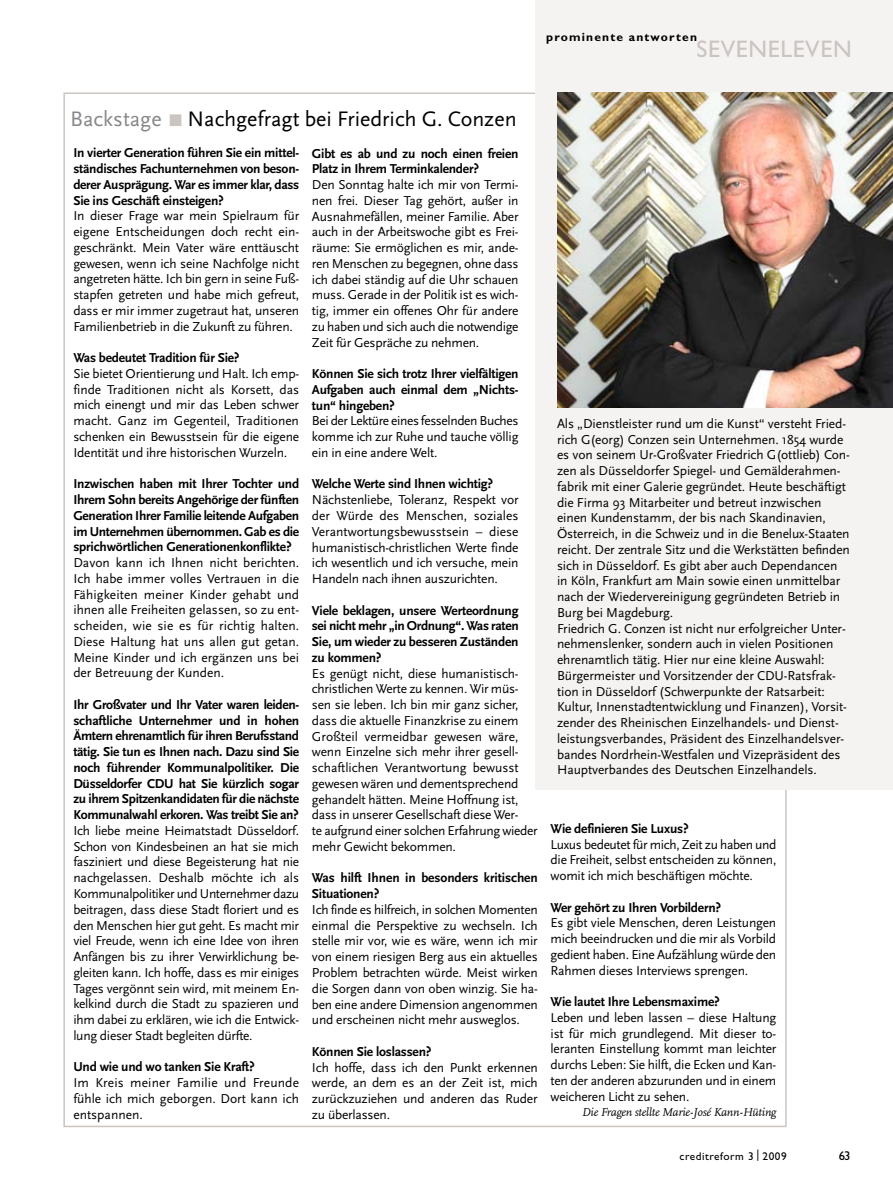
<style>
.page{position:relative;width:893px;height:1191px;background:#fff}
.page>*{position:absolute;margin:0;border:0;box-sizing:border-box;transform-origin:0 0}
.t1{font:24px "Gill Sans Std";letter-spacing:.025em;color:#cbc4c1}
.t2{font:21.9px "Scala Sans";color:#000}
.t3{font:13.5px/15.8px "Scala Sans";letter-spacing:-.01em;color:#000;text-align:justify}
.t4{font:700 13.5px/15.8px "Scala Sans";letter-spacing:-.015em;color:#000;text-align:justify}
.t5{font:12.75px "Gill Sans Std";color:#000}
.t6{font:italic 12px "Scala";letter-spacing:-.015em;color:#000}
.t7{font:700 12px "Gill Sans Std";letter-spacing:.1em;color:#000}
.t8{font:11.25px "Gill Sans Std";letter-spacing:.05em;color:#000}
.s1{color:#87888a}
</style>
<div class="page">
<div style="left:536px;top:0;width:357px;height:789px;background:#f5f3f2"></div>
<img style="left:557px;top:92px;width:336px;height:315px">
<div style="left:170px;top:114px;width:11px;height:12px;background:#cbc4c1;border:1px solid #cbc4c1"></div>
<p class="t7" style="left:546px;top:30px;width:152px">prominente antworten</p>
<h1 class="t1" style="left:696px;top:35px;width:157px">SEVENELEVEN</h1>
<h2 class="t2" style="left:70px;top:106px;width:448px"><span class="s1">Backstage</span> Nachgefragt bei Friedrich G. Conzen</h2>
<p class="t4" style="left:73px;top:145px;width:227px">In vierter Generation führen Sie ein mittel&shy;ständisches Fachunternehmen von beson&shy;derer Ausprägung. War es immer klar, dass Sie ins Geschäft einsteigen?</p>
<p class="t3" style="left:73px;top:208px;width:227px">In dieser Frage war mein Spielraum für eigene Entscheidungen doch recht ein&shy;geschränkt. Mein Vater wäre enttäuscht gewesen, wenn ich seine Nachfolge nicht angetreten hätte. Ich bin gern in seine Fuß&shy;stapfen getreten und habe mich gefreut, dass er mir immer zugetraut hat, unseren Familienbetrieb in die Zukunft zu führen.</p>
<p class="t4" style="left:73px;top:350px;width:168px">Was bedeutet Tradition für Sie?</p>
<p class="t3" style="left:73px;top:366px;width:227px">Sie bietet Orientierung und Halt. Ich emp&shy;finde Traditionen nicht als Korsett, das mich einengt und mir das Leben schwer macht. Ganz im Gegenteil, Traditionen schenken ein Bewusstsein für die eigene Identität und ihre historischen Wurzeln.</p>
<p class="t4" style="left:73px;top:476px;width:227px">Inzwischen haben mit Ihrer Tochter und Ihrem Sohn bereits Angehörige der fünften Generation Ihrer Familie leitende Aufgaben im Unternehmen übernommen. Gab es die sprichwörtlichen Generationenkonflikte?</p>
<p class="t3" style="left:73px;top:555px;width:227px">Davon kann ich Ihnen nicht berichten.<br>Ich habe immer volles Vertrauen in die Fähigkeiten meiner Kinder gehabt und ihnen alle Freiheiten gelassen, so zu ent&shy;scheiden, wie sie es für richtig halten.<br>Diese Haltung hat uns allen gut getan.<br>Meine Kinder und ich ergänzen uns bei der Betreuung der Kunden.</p>
<p class="t4" style="left:73px;top:696px;width:227px">Ihr Großvater und Ihr Vater waren leiden&shy;schaftliche Unternehmer und in hohen Ämtern ehrenamtlich für ihren Berufsstand tätig. Sie tun es Ihnen nach. Dazu sind Sie noch führender Kommunalpolitiker. Die Düsseldorfer CDU hat Sie kürzlich sogar zu ihrem Spitzenkandidaten für die nächste Kommunalwahl erkoren. Was treibt Sie an?</p>
<p class="t3" style="left:73px;top:822px;width:227px">Ich liebe meine Heimatstadt Düsseldorf.<br>Schon von Kindesbeinen an hat sie mich fasziniert und diese Begeisterung hat nie nachgelassen. Deshalb möchte ich als Kommunalpolitiker und Unternehmer dazu beitragen, dass diese Stadt floriert und es den Menschen hier gut geht. Es macht mir viel Freude, wenn ich eine Idee von ihren Anfängen bis zu ihrer Verwirklichung be&shy;gleiten kann. Ich hoffe, dass es mir einiges Tages vergönnt sein wird, mit meinem En&shy;kelkind durch die Stadt zu spazieren und ihm dabei zu erklären, wie ich die Entwick&shy;lung dieser Stadt begleiten dürfte.</p>
<p class="t4" style="left:73px;top:1059px;width:183px">Und wie und wo tanken Sie Kraft?</p>
<p class="t3" style="left:73px;top:1074px;width:227px">Im Kreis meiner Familie und Freunde fühle ich mich geborgen. Dort kann ich entspannen.</p>
<p class="t4" style="left:312px;top:145px;width:208px">Gibt es ab und zu noch einen freien<br>Platz in Ihrem Terminkalender?</p>
<p class="t3" style="left:312px;top:177px;width:208px">Den Sonntag halte ich mir von Termi&shy;nen frei. Dieser Tag gehört, außer in Ausnahmefällen, meiner Familie. Aber auch in der Arbeitswoche gibt es Frei&shy;räume: Sie ermöglichen es mir, ande&shy;ren Menschen zu begegnen, ohne dass ich dabei ständig auf die Uhr schauen muss. Gerade in der Politik ist es wich&shy;tig, immer ein offenes Ohr für andere zu haben und sich auch die notwendige Zeit für Gespräche zu nehmen.</p>
<p class="t4" style="left:312px;top:366px;width:208px">Können Sie sich trotz Ihrer vielfältigen Aufgaben auch einmal dem „Nichts&shy;tun“ hingeben?</p>
<p class="t3" style="left:312px;top:413px;width:208px">Bei der Lektüre eines fesselnden Buches komme ich zur Ruhe und tauche völlig ein in eine andere Welt.</p>
<p class="t4" style="left:312px;top:476px;width:183px">Welche Werte sind Ihnen wichtig?</p>
<p class="t3" style="left:312px;top:492px;width:208px">Nächstenliebe, Toleranz, Respekt vor der Würde des Menschen, soziales Verantwortungsbewusstsein – diese humanistisch-christlichen Werte finde ich wesentlich und ich versuche, mein Handeln nach ihnen auszurichten.</p>
<p class="t4" style="left:312px;top:602px;width:208px">Viele beklagen, unsere Werteordnung sei nicht mehr „in Ordnung“. Was raten Sie, um wieder zu besseren Zuständen zu kommen?</p>
<p class="t3" style="left:312px;top:665px;width:227px;text-align:left">Es genügt nicht, diese humanistisch&shy;christlichen Werte zu kennen. Wir müs&shy;sen sie leben. Ich bin mir ganz sicher, dass die aktuelle Finanzkrise zu einem Großteil vermeidbar gewesen wäre, wenn Einzelne sich mehr ihrer gesell&shy;schaftlichen Verantwortung bewusst gewesen wären und dementsprechend gehandelt hätten. Meine Hoffnung ist, dass in unserer Gesellschaft diese Wer-<br>te aufgrund einer solchen Erfahrung wieder mehr Gewicht bekommen.</p>
<p class="t4" style="left:312px;top:870px;width:227px">Was hilft Ihnen in besonders kritischen<br>Situationen?</p>
<p class="t3" style="left:312px;top:901px;width:227px">Ich finde es hilfreich, in solchen Momenten einmal die Perspektive zu wechseln. Ich stelle mir vor, wie es wäre, wenn ich mir von einem riesigen Berg aus ein aktuelles Problem betrachten würde. Meist wirken die Sorgen dann von oben winzig. Sie ha&shy;ben eine andere Dimension angenommen und erscheinen nicht mehr ausweglos.</p>
<p class="t4" style="left:312px;top:1043px;width:121px">Können Sie loslassen?</p>
<p class="t3" style="left:312px;top:1059px;width:228px">Ich hoffe, dass ich den Punkt erkennen werde, an dem es an der Zeit ist, mich zurückzuziehen und anderen das Ruder zu überlassen.</p>
<p class="t3" style="left:557px;top:415px;width:294px;text-align:left">Als „Dienstleister rund um die Kunst“ versteht Fried&shy;rich G(eorg) Conzen sein Unternehmen. 1854 wurde es von seinem Ur-Großvater Friedrich G(ottlieb) Con&shy;zen als Düsseldorfer Spiegel- und Gemälderahmen&shy;fabrik mit einer Galerie gegründet. Heute beschäftigt die Firma 93 Mitarbeiter und betreut inzwischen einen Kundenstamm, der bis nach Skandinavien, Österreich, in die Schweiz und in die Benelux-Staaten reicht. Der zentrale Sitz und die Werkstätten befinden sich in Düsseldorf. Es gibt aber auch Dependancen in Köln, Frankfurt am Main sowie einen unmittelbar nach der Wiedervereinigung gegründeten Betrieb in Burg bei Magdeburg.<br>Friedrich G. Conzen ist nicht nur erfolgreicher Unter&shy;nehmenslenker, sondern auch in vielen Positionen ehrenamtlich tätig. Hier nur eine kleine Auswahl:<br>Bürgermeister und Vorsitzender der CDU-Ratsfrak&shy;tion in Düsseldorf (Schwerpunkte der Ratsarbeit:<br>Kultur, Innenstadtentwicklung und Finanzen), Vorsit&shy;zender des Rheinischen Einzelhandels- und Dienst&shy;leistungsverbandes, Präsident des Einzelhandelsver&shy;bandes Nordrhein-Westfalen und Vizepräsident des Hauptverbandes des Deutschen Einzelhandels.</p>
<p class="t4" style="left:550px;top:820px;width:140px">Wie definieren Sie Luxus?</p>
<p class="t3" style="left:550px;top:836px;width:227px">Luxus bedeutet für mich, Zeit zu haben und die Freiheit, selbst entscheiden zu können, womit ich mich beschäftigen möchte.</p>
<p class="t4" style="left:550px;top:899px;width:172px">Wer gehört zu Ihren Vorbildern?</p>
<p class="t3" style="left:550px;top:915px;width:227px">Es gibt viele Menschen, deren Leistungen mich beeindrucken und die mir als Vorbild gedient haben. Eine Aufzählung würde den Rahmen dieses Interviews sprengen.</p>
<p class="t4" style="left:550px;top:993px;width:171px">Wie lautet Ihre Lebensmaxime?</p>
<p class="t3" style="left:550px;top:1009px;width:227px">Leben und leben lassen – diese Haltung ist für mich grundlegend. Mit dieser to&shy;leranten Einstellung kommt man leichter durchs Leben: Sie hilft, die Ecken und Kan&shy;ten der anderen abzurunden und in einem weicheren Licht zu sehen.</p>
<p class="t6" style="left:582px;top:1104px;width:196px">Die Fragen stellte Marie-José Kann-Hüting</p>
<p class="t8" style="left:680px;top:1149px;width:109px">creditreform 3 | 2009</p>
<p class="t5" style="left:839px;top:1148px;width:13px">63</p>
</div>
